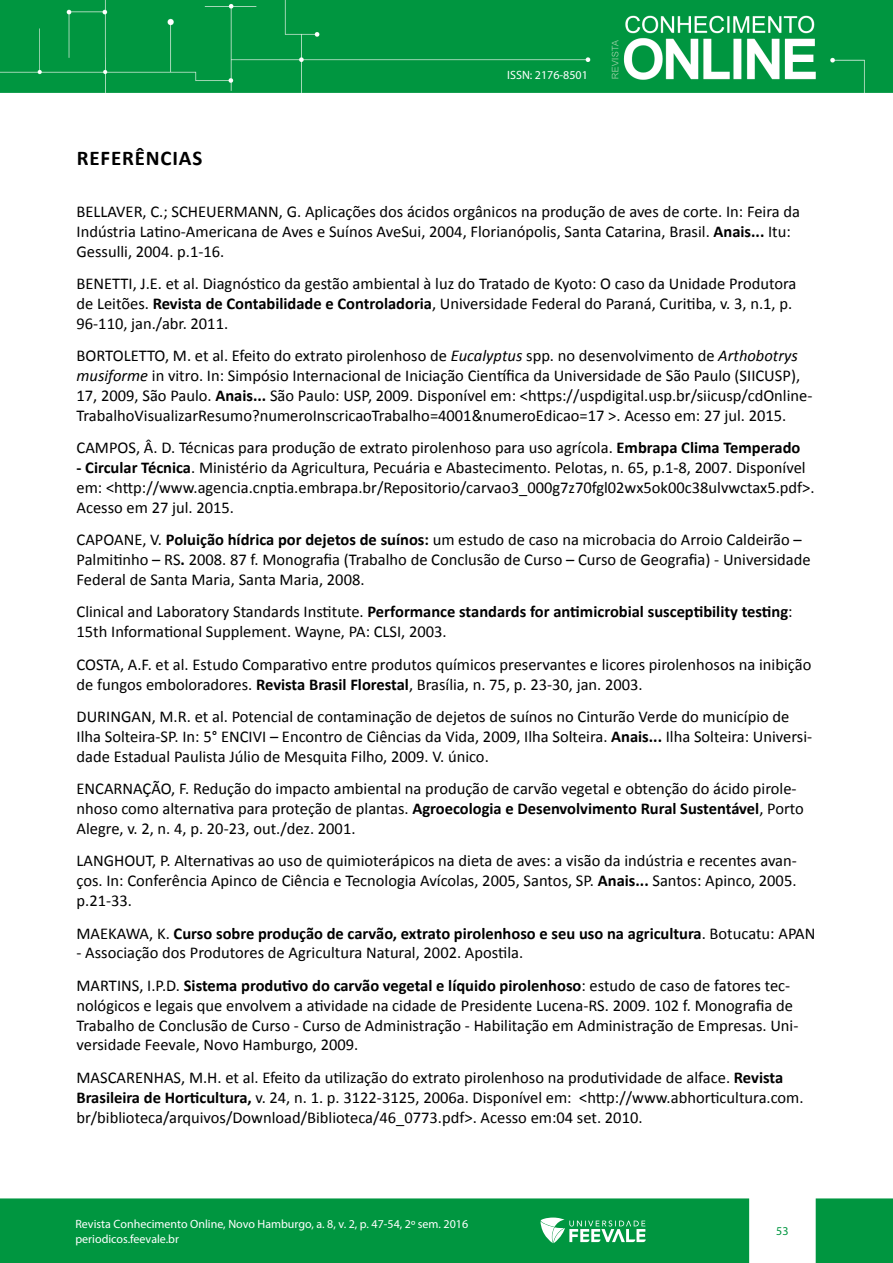
<style>
.page{position:relative;width:893px;height:1263px;background:#fff}
.page>*{position:absolute;margin:0;border:0;box-sizing:border-box;transform-origin:0 0}
.t1{font:700 21px "Calibri";letter-spacing:.04em;color:#000}
.t2{font:16.5px/19.8px "Calibri";color:#000}
.t3{font:700 16.5px "Calibri";color:#000}
.t4{font:12px/15px "Myriad Pro";color:#fff}
.t5{font:12px "Myriad Pro";color:#009640}
.s1{font-weight:700}
.s2{font-style:italic}
.s3{font-weight:400}
</style>
<div class="page">
<img style="left:0;top:0;width:893px;height:93px">
<div style="left:816px;top:1198px;width:77px;height:65px;background:#009640"></div>
<div style="left:0;top:1198px;width:749px;height:65px;background:#009640;border:2px solid #009640"></div>
<svg style="left:540px;top:1217px;width:106px;height:26px"></svg>
<p class="t1" style="left:77px;top:144px;width:127px">REFERÊNCIAS</p>
<p class="t4" style="left:507px;top:67px;width:82px">ISSN: 2176-8501</p>
<p class="t2" style="left:77px;top:202px;width:725px">BELLAVER, C.; SCHEUERMANN, G. Aplicações dos ácidos orgânicos na produção de aves de corte. In: Feira da<br>Indústria Latino-Americana de Aves e Suínos AveSui, 2004, Florianópolis, Santa Catarina, Brasil. <span class="s1">Anais...</span> Itu:<br>Gessulli, 2004. p.1-16.</p>
<p class="t2" style="left:77px;top:274px;width:721px">BENETTI, J.E. et al. Diagnóstico da gestão ambiental à luz do Tratado de Kyoto: O caso da Unidade Produtora de Leitões. <span class="s1">Revista de Contabilidade e Controladoria</span>, Universidade Federal do Paraná, Curitiba, v. 3, n.1, p.<br>96-110, jan./abr. 2011.</p>
<p class="t2" style="left:77px;top:346px;width:737px">BORTOLETTO, M. et al. Efeito do extrato pirolenhoso de <span class="s2">Eucalyptus</span> spp. no desenvolvimento de <span class="s2">Arthobotrys musiforme</span> in vitro. In: Simpósio Internacional de Iniciação Científica da Universidade de São Paulo (SIICUSP), 17, 2009, São Paulo. <span class="s1">Anais...</span> São Paulo: USP, 2009. Disponível em: &lt;https://uspdigital.usp.br/siicusp/cdOnline-TrabalhoVisualizarResumo?numeroInscricaoTrabalho=4001&amp;numeroEdicao=17 &gt;. Acesso em: 27 jul. 2015.</p>
<p class="t2" style="left:77px;top:438px;width:725px">CAMPOS, Â. D. Técnicas para produção de extrato pirolenhoso para uso agrícola. <span class="s1">Embrapa Clima Temperado</span></p>
<p class="t2" style="left:77px;top:458px;width:740px"><span class="s1">- Circular Técnica</span>. Ministério da Agricultura, Pecuária e Abastecimento. Pelotas, n. 65, p.1-8, 2007. Disponível em: &lt;http://www.agencia.cnptia.embrapa.br/Repositorio/carvao3_000g7z70fgl02wx5ok00c38ulvwctax5.pdf&gt;.<br>Acesso em 27 jul. 2015.</p>
<p class="t2" style="left:77px;top:530px;width:736px">CAPOANE, V. <span class="s1">Poluição hídrica por dejetos de suínos:</span> um estudo de caso na microbacia do Arroio Caldeirão –<br>Palmitinho – RS<span class="s1">.</span> 2008. 87 f. Monografia (Trabalho de Conclusão de Curso – Curso de Geografia) - Universidade<br>Federal de Santa Maria, Santa Maria, 2008.</p>
<p class="t2" style="left:77px;top:602px;width:718px">Clinical and Laboratory Standards Institute. <span class="s1">Performance standards for antimicrobial susceptibility testing</span>:<br>15th Informational Supplement. Wayne, PA: CLSI, 2003.</p>
<p class="t2" style="left:77px;top:654px;width:736px">COSTA, A.F. et al. Estudo Comparativo entre produtos químicos preservantes e licores pirolenhosos na inibição de fungos emboloradores. <span class="s1">Revista Brasil Florestal</span>, Brasília, n. 75, p. 23-30, jan. 2003.</p>
<p class="t2" style="left:77px;top:707px;width:737px">DURINGAN, M.R. et al. Potencial de contaminação de dejetos de suínos no Cinturão Verde do município de<br>Ilha Solteira-SP. In: 5° ENCIVI – Encontro de Ciências da Vida, 2009, Ilha Solteira. <span class="s1">Anais...</span> Ilha Solteira: Universi&shy;dade Estadual Paulista Júlio de Mesquita Filho, 2009. V. único.</p>
<p class="t2" style="left:77px;top:779px;width:729px">ENCARNAÇÃO, F. Redução do impacto ambiental na produção de carvão vegetal e obtenção do ácido pirole&shy;nhoso como alternativa para proteção de plantas. <span class="s1">Agroecologia e Desenvolvimento Rural Sustentável</span>, Porto<br>Alegre, v. 2, n. 4, p. 20-23, out./dez. 2001.</p>
<p class="t2" style="left:77px;top:851px;width:722px;text-align:justify">LANGHOUT, P. Alternativas ao uso de quimioterápicos na dieta de aves: a visão da indústria e recentes avan&shy;ços. In: Conferência Apinco de Ciência e Tecnologia Avícolas, 2005, Santos, SP. <span class="s1">Anais...</span> Santos: Apinco, 2005. p.21-33.</p>
<p class="t3" style="left:77px;top:922px;width:740px"><span class="s3">MAEKAWA, K.</span> Curso sobre produção de carvão, extrato pirolenhoso e seu uso na agricultura<span class="s3">. Botucatu: APAN</span></p>
<p class="t2" style="left:77px;top:937px;width:715px;line-height:32.5px">- Associação dos Produtores de Agricultura Natural, 2002. Apostila.<br>MARTINS, I.P.D. <span class="s1">Sistema produtivo do carvão vegetal e líquido pirolenhoso</span>: estudo de caso de fatores tec-</p>
<p class="t2" style="left:77px;top:995px;width:723px">nológicos e legais que envolvem a atividade na cidade de Presidente Lucena-RS. 2009. 102 f. Monografia de<br>Trabalho de Conclusão de Curso - Curso de Administração - Habilitação em Administração de Empresas. Uni&shy;versidade Feevale, Novo Hamburgo, 2009.</p>
<p class="t2" style="left:77px;top:1067px;width:729px">MASCARENHAS, M.H. et al. Efeito da utilização do extrato pirolenhoso na produtividade de alface. <span class="s1">Revista<br>Brasileira de Horticultura,</span> v. 24, n. 1. p. 3122-3125, 2006a. Disponível em: &lt;http://www.abhorticultura.com. br/biblioteca/arquivos/Download/Biblioteca/46_0773.pdf&gt;. Acesso em:04 set. 2010.</p>
<p class="t4" style="left:75px;top:1216px;width:394px">Revista Conhecimento Online, Novo Hamburgo, a. 8, v. 2, p. 47-54, 2º sem. 2016 periodicos.feevale.br</p>
<p class="t5" style="left:776px;top:1223px;width:14px">53</p>
</div>
